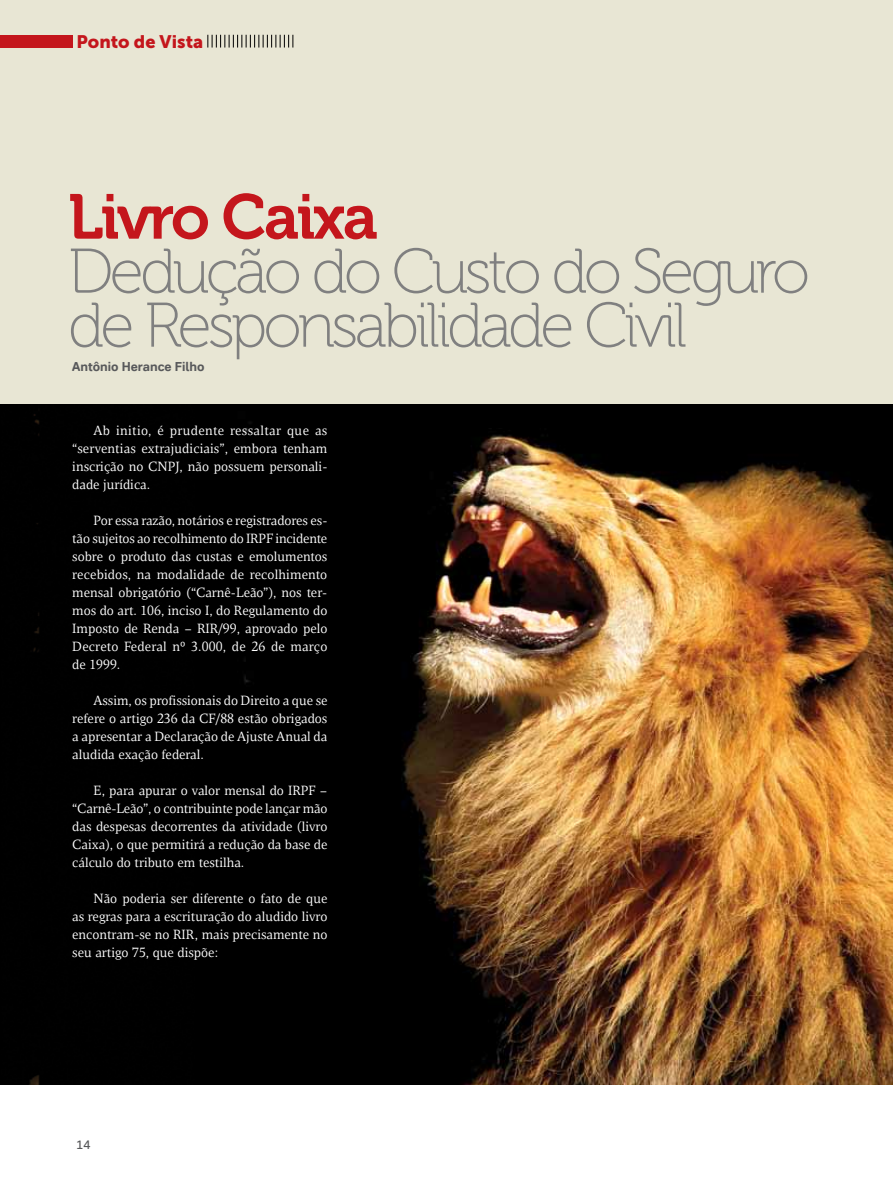
<style>
.page{position:relative;width:893px;height:1191px;background:#fff}
.page>*{position:absolute;margin:0;border:0;box-sizing:border-box;transform-origin:0 0}
.t1{font:63px/54px "Museo 100";letter-spacing:-.06em;color:#808080}
.t2{font:63px "Museo 700";letter-spacing:-.04em;color:#c4161c}
.t3{font:18px "Museo Sans 900";color:#c4161c}
.t4{font:13.5px/18px "NII Serif";color:#fff;text-align:justify}
.t5{font:700 12.75px "NII Sans";color:#58595b}
.t6{font:12px "NII Sans";color:#58595b}
</style>
<div class="page">
<div style="left:0;top:0;width:893px;height:829px;background:#e8e6d4"></div>
<div style="left:0;top:404px;width:196px;height:680px;background:#000"></div>
<img style="left:196px;top:404px;width:697px;height:680px">
<svg style="left:207px;top:35px;width:86px;height:13px"></svg>
<div style="left:0;top:35px;width:72px;height:13px;background:#c4161c"></div>
<h2 class="t3" style="left:77px;top:31px;width:128px">Ponto de Vista</h2>
<h1 class="t2" style="left:68px;top:182px;width:311px">Livro Caixa</h1>
<h1 class="t1" style="left:68px;top:246px;width:743px">Dedução do Custo do Seguro de Responsabilidade Civil</h1>
<p class="t5" style="left:72px;top:358px;width:134px">Antônio Herance Filho</p>
<p class="t4" style="left:72px;top:421px;width:257px;text-indent:21px">Ab initio, é prudente ressaltar que as “serventias extrajudiciais”, embora tenham inscrição no CNPJ, não possuem personali&shy;dade jurídica.</p>
<p class="t4" style="left:72px;top:511px;width:257px;text-indent:21px">Por essa razão, notários e registradores es&shy;tão sujeitos ao recolhimento do IRPF incidente sobre o produto das custas e emolumentos recebidos, na modalidade de recolhimento mensal obrigatório (“Carnê-Leão”), nos ter&shy;mos do art. 106, inciso I, do Regulamento do Imposto de Renda – RIR/99, aprovado pelo Decreto Federal nº 3.000, de 26 de março de 1999.</p>
<p class="t4" style="left:72px;top:691px;width:257px;text-indent:21px">Assim, os profissionais do Direito a que se refere o artigo 236 da CF/88 estão obrigados a apresentar a Declaração de Ajuste Anual da aludida exação federal.</p>
<p class="t4" style="left:72px;top:781px;width:257px;text-indent:21px">E, para apurar o valor mensal do IRPF – “Carnê-Leão”, o contribuinte pode lançar mão das despesas decorrentes da atividade (livro Caixa), o que permitirá a redução da base de cálculo do tributo em testilha.</p>
<p class="t4" style="left:72px;top:889px;width:257px;text-indent:21px">Não poderia ser diferente o fato de que as regras para a escrituração do aludido livro encontram-se no RIR, mais precisamente no seu artigo 75, que dispõe:</p>
<p class="t6" style="left:77px;top:1136px;width:15px">14</p>
</div>
